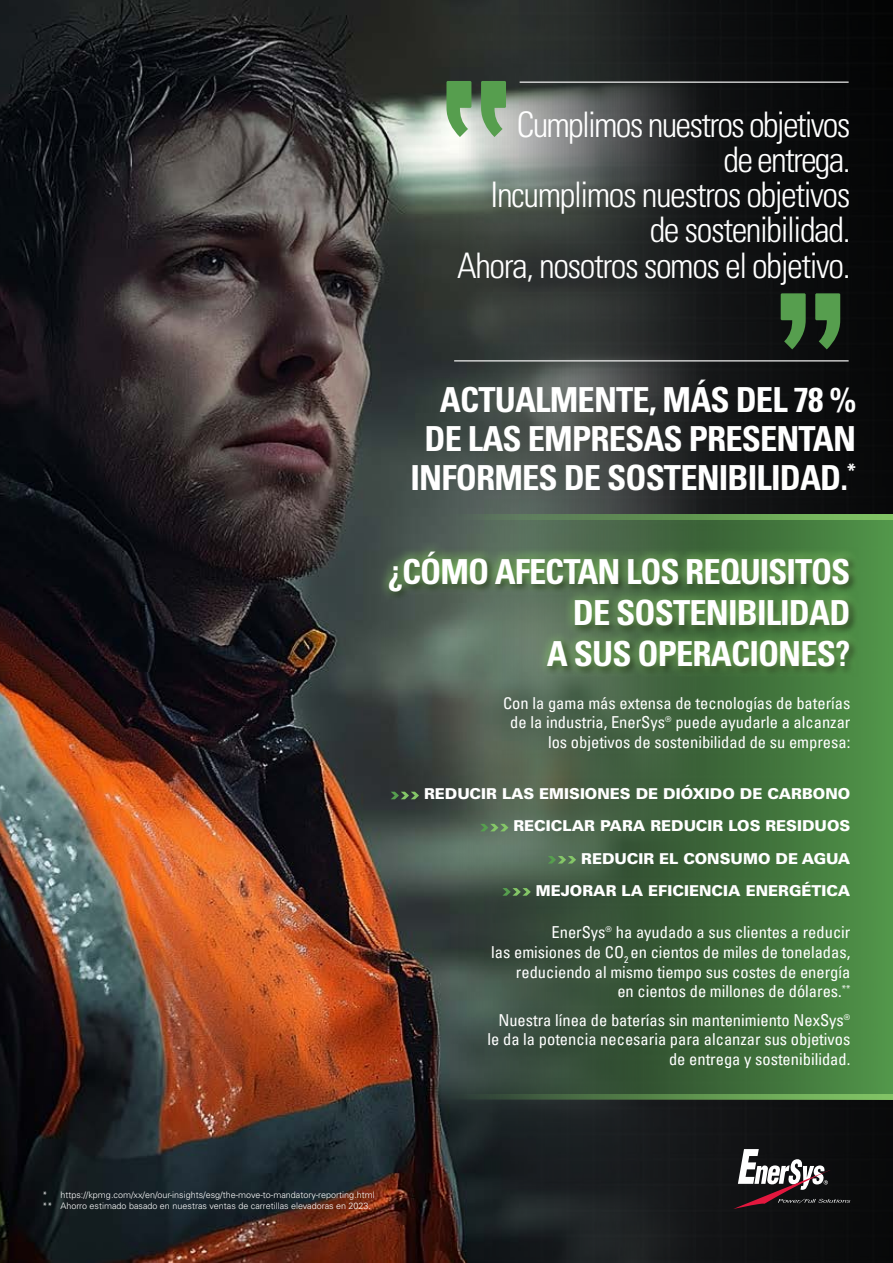
<style>
.page{position:relative;width:893px;height:1263px;background:#fff}
.page>*{position:absolute;margin:0;border:0;box-sizing:border-box;transform-origin:0 0}
.t1{font:300 condensed 35.25px/35.2px "Univers LT Pro";letter-spacing:-.04em;color:#fff;text-align:right}
.t2{font:700 condensed 34.5px/41.4px "Univers LT Pro";letter-spacing:-.025em;color:#fff;text-align:right}
.t3{font:condensed 16.5px/19.8px "Univers LT Pro";color:#fff;text-align:right}
.t4{font:900 15px/32.1px "Univers LT Pro 75";color:#fff;text-align:right}
.t5{font:300 9px/10.8px "Univers LT Pro 45";color:#fff}
</style>
<div class="page">
<svg style="left:707px;top:0;width:186px;height:1263px;background:#0c0d0e"></svg>
<img style="left:0;top:0;width:707px;height:1263px">
<svg style="left:733px;top:1149px;width:117px;height:60px;background:#463e40"></svg>
<svg style="left:446px;top:81px;width:60px;height:56px;background:#7dab78"></svg>
<svg style="left:781px;top:293px;width:59px;height:56px;background:#386534"></svg>
<hr style="left:454px;top:360px;width:395px;height:1px;background:#fff">
<hr style="left:520px;top:82px;width:329px;height:1px;background:#fff">
<svg style="left:439px;top:515px;width:454px;height:584px;background:#436942"></svg>
<svg style="left:451px;top:515px;width:442px;height:5px;background:#669559"></svg>
<svg style="left:451px;top:1094px;width:442px;height:5px;background:#59874d"></svg>
<svg style="left:378px;top:540px;width:483px;height:138px;background:#55794e"></svg>
<svg style="left:480px;top:824px;width:28px;height:7px"></svg>
<svg style="left:391px;top:792px;width:28px;height:7px"></svg>
<svg style="left:548px;top:856px;width:28px;height:7px"></svg>
<svg style="left:502px;top:888px;width:29px;height:8px"></svg>
<h1 class="t1" style="left:457px;top:105px;width:395px">Cumplimos nuestros objetivos<br>de entrega.<br>Incumplimos nuestros objetivos de sostenibilidad.<br>Ahora, nosotros somos el objetivo.</h1>
<h2 class="t2" style="left:410px;top:379px;width:447px;line-height:39px">ACTUALMENTE, MÁS DEL 78 %<br>DE LAS EMPRESAS PRESENTAN<br>INFORMES DE SOSTENIBILIDAD.<sup>*</sup></h2>
<h2 class="t2" style="left:388px;top:550px;width:464px">¿CÓMO AFECTAN LOS REQUISITOS<br>DE SOSTENIBILIDAD<br>A SUS OPERACIONES?</h2>
<p class="t3" style="left:503px;top:692px;width:349px">Con la gama más extensa de tecnologías de baterías de la industria, EnerSys® puede ayudarle a alcanzar los objetivos de sostenibilidad de su empresa:</p>
<p class="t4" style="left:424px;top:778px;width:428px">REDUCIR LAS EMISIONES DE DIÓXIDO DE CARBONO</p>
<p class="t4" style="left:513px;top:810px;width:338px">RECICLAR PARA REDUCIR LOS RESIDUOS</p>
<p class="t4" style="left:536px;top:842px;width:316px">REDUCIR EL CONSUMO DE AGUA<br>MEJORAR LA EFICIENCIA ENERGÉTICA</p>
<p class="t3" style="left:491px;top:922px;width:361px">EnerSys® ha ayudado a sus clientes a reducir<br>las emisiones de CO<sub>2</sub> en cientos de miles de toneladas, reduciendo al mismo tiempo sus costes de energía<br>en cientos de millones de dólares.<sup>**</sup></p>
<p class="t3" style="left:487px;top:1009px;width:364px">Nuestra línea de baterías sin mantenimiento NexSys® le da la potencia necesaria para alcanzar sus objetivos de entrega y sostenibilidad.</p>
<p class="t5" style="left:43px;top:1189px;width:334px">* https://kpmg.com/xx/en/our-insights/esg/the-move-to-mandatory-reporting.html ** Ahorro estimado basado en nuestras ventas de carretillas elevadoras en 2023.</p>
</div>
